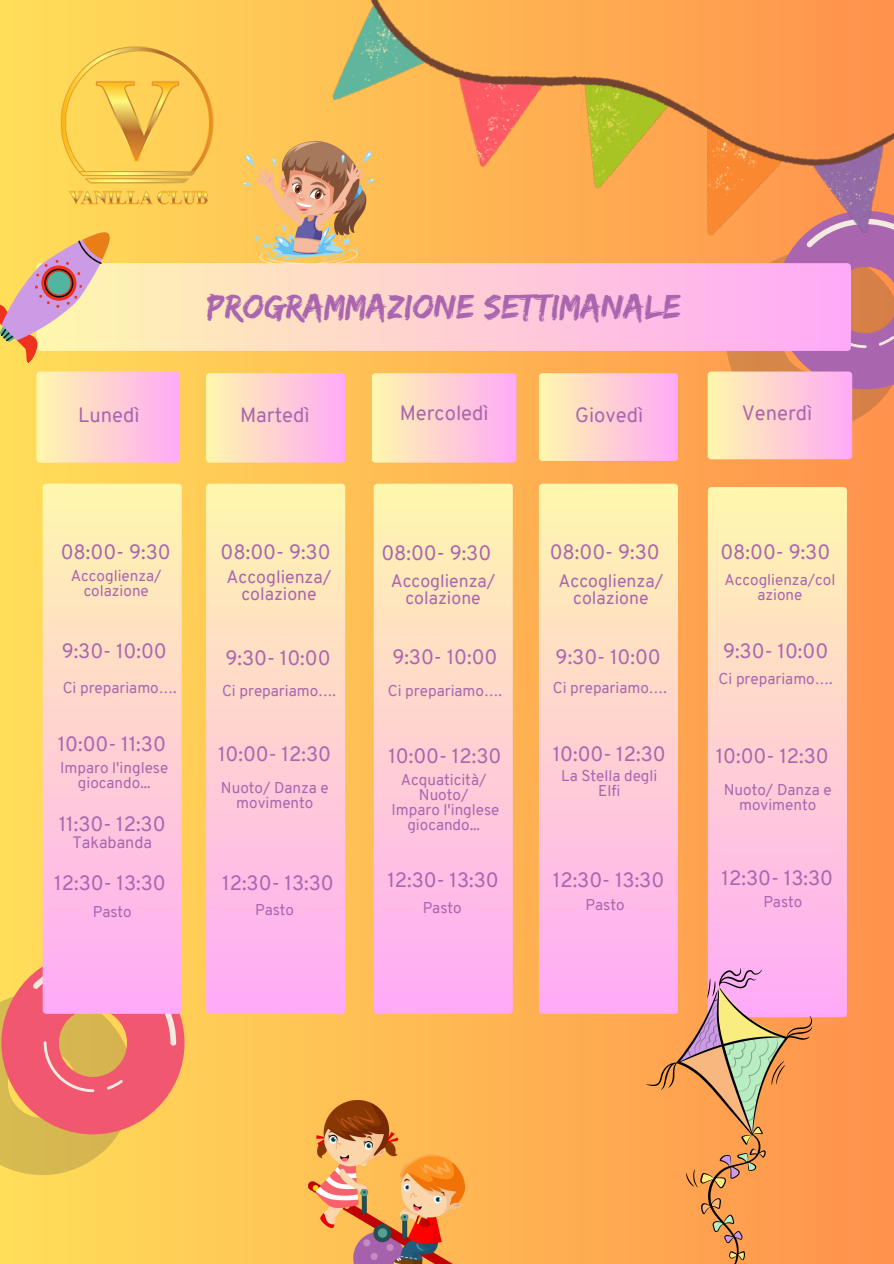
<style>
.page{position:relative;width:894px;height:1264px;background:#fff}
.page>*{position:absolute;margin:0;border:0;box-sizing:border-box;transform-origin:0 0}
.t1{font:35.55px "Edo";color:#aa65af}
.t2{font:20.1px "Overpass";color:#aa65af}
.t3{font:17.7px "Overpass";color:#aa65af}
.t4{font:16.2px "Overpass";color:#aa65af}
.t5{font:15.3px/15.1px "Overpass";color:#aa65af;text-align:center}
</style>
<div class="page">
<div style="left:0;top:0;width:893px;height:1263px;background:linear-gradient(to right,#ffde5a,#ff924e)"></div>
<svg style="left:726px;top:346px;width:167px;height:83px;background:#c97979"></svg>
<div style="left:538px;top:373px;width:139px;height:88px;background:linear-gradient(to right,#fff8ac,#ffabf7);border-radius:3px"></div>
<div style="left:372px;top:373px;width:144px;height:89px;background:linear-gradient(to right,#fff7ad,#ffabf7);border-radius:4px"></div>
<div style="left:707px;top:371px;width:145px;height:88px;background:linear-gradient(to right,#fff8ac,#ffaaf8);border-radius:4px"></div>
<div style="left:206px;top:483px;width:139px;height:530px;background:linear-gradient(to bottom,#fff7ad,#ffaaf8);border-radius:4px"></div>
<img style="left:50px;top:37px;width:177px;height:177px">
<div style="left:36px;top:371px;width:143px;height:91px;background:linear-gradient(to right,#fff7ac,#ffaaf8);border-radius:3px"></div>
<div style="left:206px;top:373px;width:139px;height:89px;background:linear-gradient(to right,#fff7ad,#ffaaf8);border-radius:3px"></div>
<svg style="left:0;top:951px;width:184px;height:224px;background:#ed9163"></svg>
<div style="left:43px;top:483px;width:139px;height:530px;background:linear-gradient(to bottom,#fff7ad,#ffaaf8);border-radius:4px"></div>
<div style="left:707px;top:487px;width:139px;height:530px;background:linear-gradient(to bottom,#fff7ad,#ffaaf8);border-radius:4px"></div>
<div style="left:539px;top:483px;width:138px;height:530px;background:linear-gradient(to bottom,#fff7ad,#ffaaf8);border-radius:4px"></div>
<div style="left:373px;top:483px;width:139px;height:530px;background:linear-gradient(to bottom,#fff7ad,#ffaaf8);border-radius:4px"></div>
<svg style="left:36px;top:263px;width:814px;height:88px;background:#fee1c1"></svg>
<img style="left:308px;top:1100px;width:156px;height:163px">
<svg style="left:0;top:215px;width:127px;height:148px;background:#ecc689"></svg>
<img style="left:298px;top:0;width:595px;height:346px">
<svg style="left:599px;top:947px;width:224px;height:316px;background:#fda57b"></svg>
<svg style="left:666px;top:978px;width:125px;height:283px;background:#e7a068"></svg>
<img style="left:243px;top:141px;width:131px;height:122px">
<p class="t1" style="left:207px;top:286px;width:475px">PROGRAMMAZIONE SETTIMANALE</p>
<p class="t2" style="left:78px;top:407px;width:63px">Lunedì</p>
<p class="t2" style="left:240px;top:407px;width:71px">Martedì</p>
<p class="t2" style="left:399px;top:405px;width:90px">Mercoledì</p>
<p class="t2" style="left:575px;top:407px;width:69px">Giovedì</p>
<p class="t2" style="left:741px;top:405px;width:72px">Venerdì</p>
<p class="t2" style="left:61px;top:544px;width:111px">08:00- 9:30</p>
<p class="t5" style="left:71px;top:569px;width:92px">Accoglienza/</p>
<p class="t5" style="left:84px;top:584px;width:67px">colazione</p>
<p class="t2" style="left:62px;top:643px;width:107px">9:30- 10:00</p>
<p class="t5" style="left:63px;top:681px;width:115px">Ci prepariamo….</p>
<p class="t2" style="left:58px;top:735px;width:110px">10:00- 11:30</p>
<p class="t5" style="left:60px;top:761px;width:109px">Imparo l'inglese giocando...</p>
<p class="t2" style="left:59px;top:815px;width:108px">11:30- 12:30</p>
<p class="t4" style="left:72px;top:835px;width:81px">Takabanda</p>
<p class="t2" style="left:54px;top:874px;width:113px">12:30- 13:30</p>
<p class="t5" style="left:93px;top:905px;width:41px">Pasto</p>
<p class="t2" style="left:220px;top:544px;width:111px">08:00- 9:30</p>
<p class="t3" style="left:226px;top:569px;width:106px">Accoglienza/</p>
<p class="t3" style="left:241px;top:586px;width:77px">colazione</p>
<p class="t2" style="left:225px;top:650px;width:107px">9:30- 10:00</p>
<p class="t5" style="left:222px;top:685px;width:115px">Ci prepariamo….</p>
<p class="t2" style="left:218px;top:746px;width:114px">10:00- 12:30</p>
<p class="t5" style="left:221px;top:781px;width:109px">Nuoto/ Danza e movimento</p>
<p class="t2" style="left:222px;top:874px;width:113px">12:30- 13:30</p>
<p class="t5" style="left:255px;top:903px;width:41px">Pasto</p>
<p class="t2" style="left:381px;top:544px;width:111px">08:00- 9:30</p>
<p class="t3" style="left:390px;top:573px;width:106px">Accoglienza/</p>
<p class="t3" style="left:405px;top:590px;width:77px">colazione</p>
<p class="t2" style="left:392px;top:649px;width:107px">9:30- 10:00</p>
<p class="t5" style="left:388px;top:685px;width:115px">Ci prepariamo….</p>
<p class="t2" style="left:388px;top:747px;width:114px">10:00- 12:30</p>
<p class="t5" style="left:401px;top:773px;width:87px">Acquaticità/</p>
<p class="t5" style="left:419px;top:788px;width:51px">Nuoto/</p>
<p class="t5" style="left:391px;top:803px;width:109px">Imparo l'inglese giocando...</p>
<p class="t2" style="left:387px;top:871px;width:113px">12:30- 13:30</p>
<p class="t5" style="left:422px;top:901px;width:41px">Pasto</p>
<p class="t2" style="left:549px;top:543px;width:111px">08:00- 9:30</p>
<p class="t3" style="left:558px;top:573px;width:106px">Accoglienza/</p>
<p class="t3" style="left:573px;top:590px;width:77px">colazione</p>
<p class="t2" style="left:555px;top:649px;width:107px">9:30- 10:00</p>
<p class="t5" style="left:552px;top:681px;width:115px">Ci prepariamo….</p>
<p class="t2" style="left:552px;top:746px;width:114px">10:00- 12:30</p>
<p class="t5" style="left:561px;top:769px;width:98px">La Stella degli<br>Elfi</p>
<p class="t2" style="left:552px;top:871px;width:113px">12:30- 13:30</p>
<p class="t5" style="left:585px;top:898px;width:41px">Pasto</p>
<p class="t2" style="left:720px;top:543px;width:111px">08:00- 9:30</p>
<p class="t5" style="left:724px;top:573px;width:112px">Accoglienza/col azione</p>
<p class="t2" style="left:722px;top:643px;width:107px">9:30- 10:00</p>
<p class="t5" style="left:718px;top:672px;width:115px">Ci prepariamo….</p>
<p class="t2" style="left:715px;top:747px;width:114px">10:00- 12:30</p>
<p class="t5" style="left:723px;top:783px;width:109px">Nuoto/ Danza e movimento</p>
<p class="t2" style="left:721px;top:870px;width:113px">12:30- 13:30</p>
<p class="t5" style="left:763px;top:895px;width:41px">Pasto</p>
</div>
